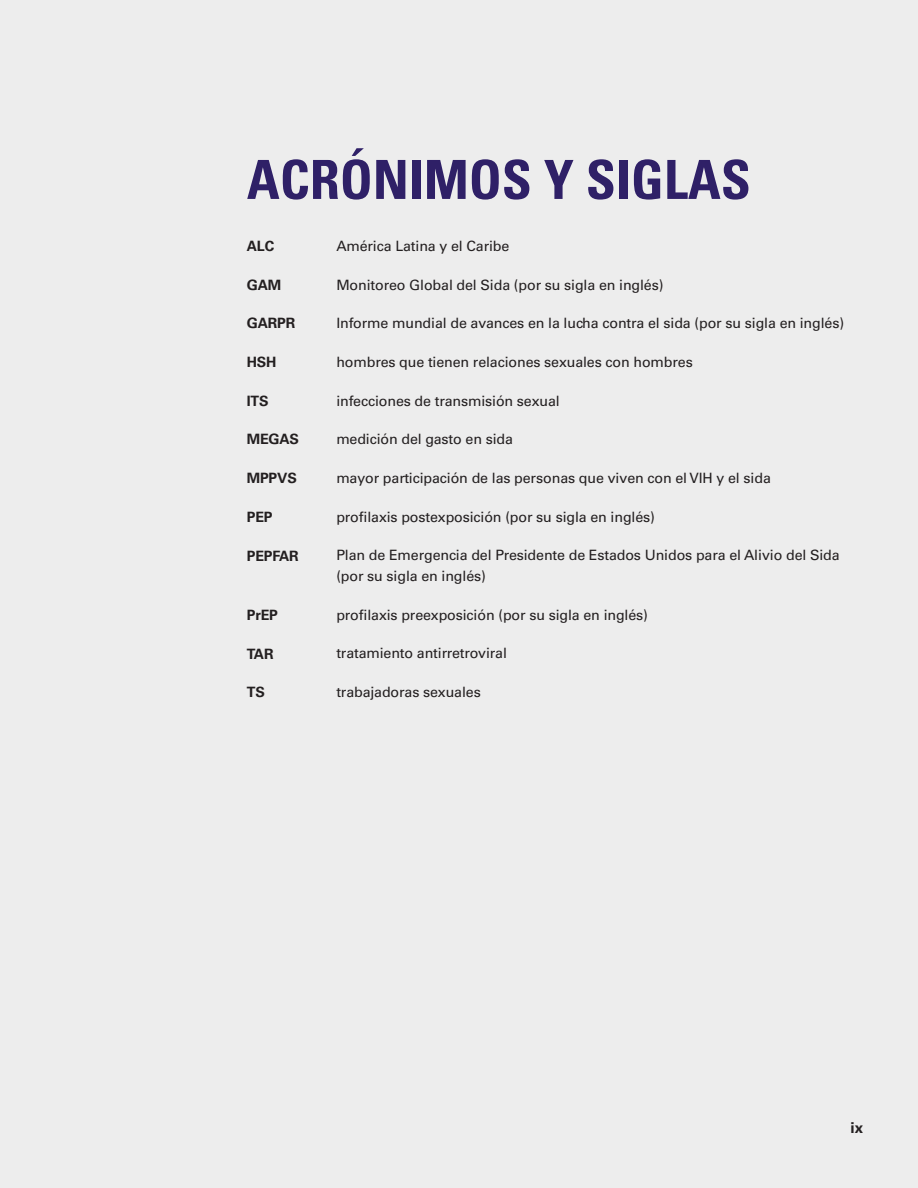
<style>
.page{position:relative;width:918px;height:1188px;background:#ededed}
.page>*{position:absolute;margin:0;border:0;box-sizing:border-box;transform-origin:0 0}
.t1{font:700 condensed 54px "Univers";color:#2f2067}
.t2{font:700 15px "Univers";color:#231f20}
.t3{font:14.25px/21px "Univers";letter-spacing:-.01em;color:#231f20}
.t4{font:700 14.25px "Univers";letter-spacing:-.01em;color:#231f20}
</style>
<div class="page">
<h1 class="t1" style="left:247px;top:159px;width:506px">ACRÓNIMOS Y SIGLAS</h1>
<p class="t4" style="left:247px;top:240px;width:29px">ALC</p>
<p class="t3" style="left:336px;top:236px;width:175px">América Latina y el Caribe</p>
<p class="t4" style="left:247px;top:279px;width:36px">GAM</p>
<p class="t3" style="left:336px;top:275px;width:329px">Monitoreo Global del Sida (por su sigla en inglés)</p>
<p class="t4" style="left:247px;top:318px;width:50px">GARPR</p>
<p class="t3" style="left:336px;top:314px;width:509px">Informe mundial de avances en la lucha contra el sida (por su sigla en inglés)</p>
<p class="t4" style="left:247px;top:356px;width:31px">HSH</p>
<p class="t3" style="left:336px;top:352px;width:358px">hombres que tienen relaciones sexuales con hombres</p>
<p class="t4" style="left:247px;top:395px;width:23px">ITS</p>
<p class="t3" style="left:336px;top:391px;width:225px">infecciones de transmisión sexual</p>
<p class="t4" style="left:247px;top:434px;width:54px">MEGAS</p>
<p class="t3" style="left:336px;top:430px;width:178px">medición del gasto en sida</p>
<p class="t4" style="left:247px;top:473px;width:52px">MPPVS</p>
<p class="t3" style="left:336px;top:468px;width:436px">mayor participación de las personas que viven con el VIH y el sida</p>
<p class="t4" style="left:247px;top:511px;width:27px">PEP</p>
<p class="t3" style="left:336px;top:507px;width:320px">profilaxis postexposición (por su sigla en inglés)</p>
<p class="t4" style="left:247px;top:550px;width:54px">PEPFAR</p>
<p class="t3" style="left:336px;top:546px;width:505px">Plan de Emergencia del Presidente de Estados Unidos para el Alivio del Sida (por su sigla en inglés)</p>
<p class="t4" style="left:247px;top:609px;width:33px">PrEP</p>
<p class="t3" style="left:336px;top:605px;width:313px">profilaxis preexposición (por su sigla en inglés)</p>
<p class="t4" style="left:247px;top:648px;width:28px">TAR</p>
<p class="t3" style="left:336px;top:644px;width:172px">tratamiento antirretroviral</p>
<p class="t4" style="left:247px;top:687px;width:20px">TS</p>
<p class="t3" style="left:336px;top:683px;width:146px">trabajadoras sexuales</p>
<p class="t2" style="left:851px;top:1122px;width:14px">ix</p>
</div>
